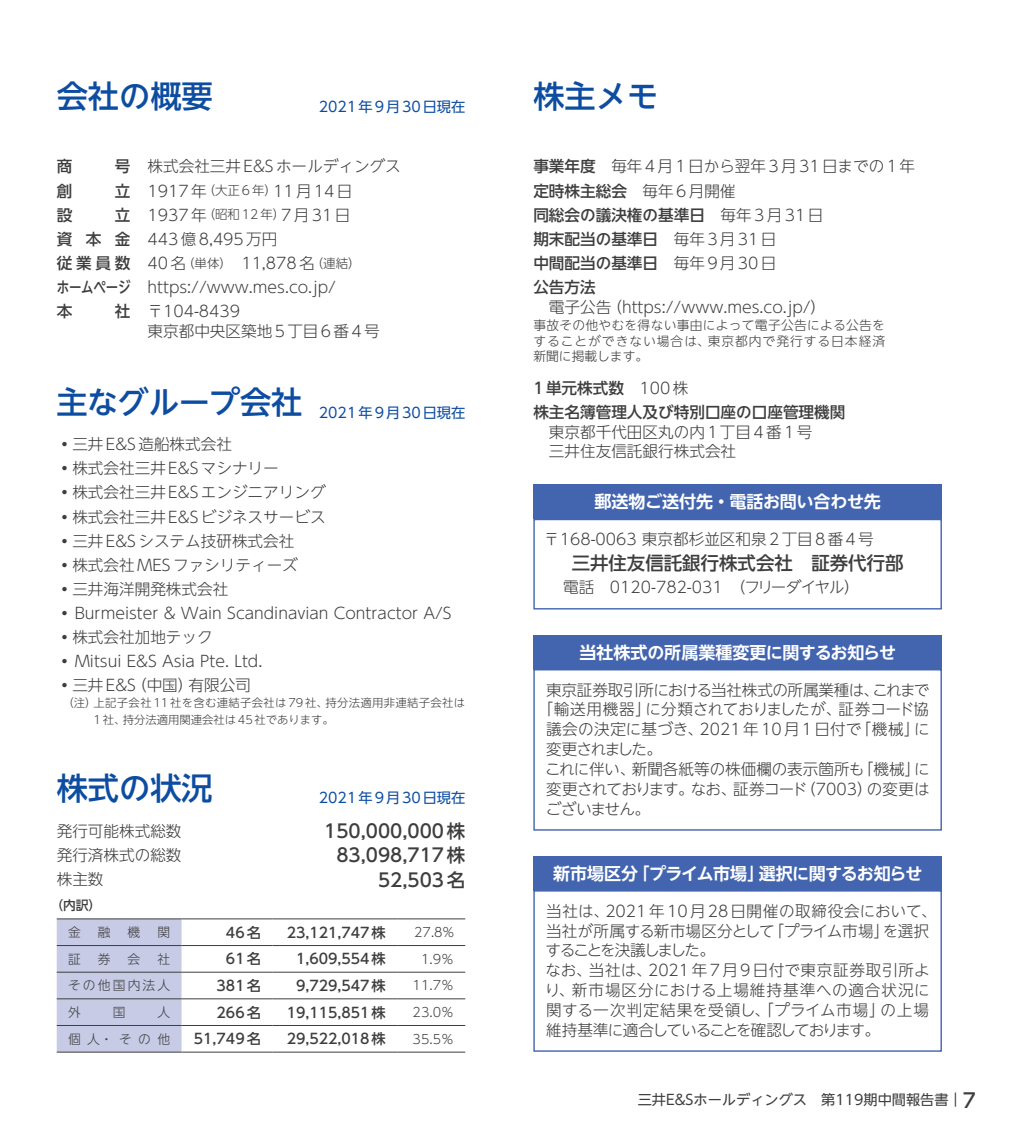
<style>
.page{position:relative;width:1010px;height:1134px;background:#fff}
.page>*{position:absolute;margin:0;border:0;box-sizing:border-box;transform-origin:0 0}
.t1{font:500 31.2px "UD Shin Go NT Pro";color:#0d4da1}
.t2{font:500 31.2px "UD Shin Go NT Pro";letter-spacing:-.02em;color:#0d4da1}
.t3{font:500 18.4px "UD Shin Go NT Pro";color:#3e3e3f}
.t4{font:700 17px "UD Shin Go NT Pro De";letter-spacing:-.015em;color:#fff}
.t5{font:300 15.6px/24px "UD Shin Go NT Pro";color:#3e3e3f}
.t6{font:300 15.6px/24px "UD Shin Go NT Pro";letter-spacing:.075em;color:#3e3e3f}
.t7{font:500 15.6px/24px "UD Shin Go NT Pro";color:#3e3e3f}
.t8{font:300 15.6px "UD Shin Go NT Pro";letter-spacing:-.04em;color:#3e3e3f}
.t9{font:300 15.6px "UD Shin Go NT Pro";letter-spacing:.02em;color:#3e3e3f}
.t10{font:300 15.6px "UD Shin Go NT Pro";letter-spacing:-.09em;color:#3e3e3f}
.t11{font:500 14.2px "UD Shin Go NT Pro";color:#3e3e3f}
.t12{font:14.2px "UD Shin Go NT Pro";color:#0d4da1}
.t13{font:14.2px "UD Shin Go NT Pro";color:#3e3e3f}
.t14{font:300 12.8px/15.6px "UD Shin Go NT Pro";letter-spacing:.075em;color:#3e3e3f;text-align:justify}
.t15{font:300 12.8px "UD Shin Go NT Pro";letter-spacing:.165em;color:#3e3e3f}
.t16{font:500 12.8px "UD Shin Go NT Pro";color:#3e3e3f}
.t17{font:300 11.4px/17px "UD Shin Go NT Pro";letter-spacing:.03em;color:#3e3e3f}
.s1{font-weight:500}
.s2{font-size:12.4px}
.s3{font-weight:300}
.s4{font-weight:500;font-size:19.8px}
</style>
<div class="page">
<div style="left:57px;top:919px;width:124px;height:133px;background:#c7cbe6"></div>
<hr style="left:57px;top:918px;width:124px;height:1px;background:#3e3e3f">
<hr style="left:181px;top:918px;width:91px;height:1px;background:#3e3e3f">
<hr style="left:272px;top:918px;width:125px;height:1px;background:#3e3e3f">
<hr style="left:397px;top:918px;width:68px;height:1px;background:#3e3e3f">
<hr style="left:57px;top:945px;width:124px;height:1px;background:#3e3e3f">
<hr style="left:181px;top:945px;width:91px;height:1px;background:#3e3e3f">
<hr style="left:272px;top:945px;width:125px;height:1px;background:#3e3e3f">
<hr style="left:397px;top:945px;width:68px;height:1px;background:#3e3e3f">
<hr style="left:57px;top:972px;width:124px;height:1px;background:#3e3e3f">
<hr style="left:181px;top:972px;width:91px;height:1px;background:#3e3e3f">
<hr style="left:272px;top:972px;width:125px;height:1px;background:#3e3e3f">
<hr style="left:397px;top:972px;width:68px;height:1px;background:#3e3e3f">
<hr style="left:57px;top:998px;width:124px;height:1px;background:#3e3e3f">
<hr style="left:181px;top:998px;width:91px;height:1px;background:#3e3e3f">
<hr style="left:272px;top:998px;width:125px;height:1px;background:#3e3e3f">
<hr style="left:397px;top:998px;width:68px;height:1px;background:#3e3e3f">
<hr style="left:57px;top:1025px;width:124px;height:1px;background:#3e3e3f">
<hr style="left:181px;top:1025px;width:91px;height:1px;background:#3e3e3f">
<hr style="left:272px;top:1025px;width:125px;height:1px;background:#3e3e3f">
<hr style="left:397px;top:1025px;width:68px;height:1px;background:#3e3e3f">
<hr style="left:57px;top:1052px;width:124px;height:1px;background:#3e3e3f">
<hr style="left:181px;top:1052px;width:91px;height:1px;background:#3e3e3f">
<hr style="left:272px;top:1052px;width:125px;height:1px;background:#3e3e3f">
<hr style="left:397px;top:1052px;width:68px;height:1px;background:#3e3e3f">
<div style="left:533px;top:485px;width:408px;height:34px;background:#4365b0"></div>
<div style="left:533px;top:635px;width:408px;height:34px;background:#4365b0"></div>
<div style="left:533px;top:856px;width:408px;height:34px;background:#4365b0"></div>
<div style="left:533px;top:519px;width:408px;height:90px;border:1px solid #4365b0"></div>
<div style="left:533px;top:669px;width:408px;height:162px;border:1px solid #4365b0"></div>
<div style="left:533px;top:890px;width:408px;height:162px;border:1px solid #4365b0"></div>
<h1 class="t1" style="left:57px;top:71px;width:157px">会社の概要</h1>
<h1 class="t1" style="left:533px;top:71px;width:126px">株主メモ</h1>
<p class="t12" style="left:319px;top:95px;width:148px">2021年9月30日現在</p>
<p class="t7" style="left:57px;top:154px;width:17px">商</p>
<p class="t5" style="left:115px;top:154px;width:287px"><span class="s1">号</span> 株式会社三井E&amp;Sホールディングス</p>
<p class="t7" style="left:57px;top:178px;width:17px">創</p>
<p class="t5" style="left:115px;top:178px;width:239px"><span class="s1">立</span> 1917年<span class="s2">（大正6年）</span>11月14日</p>
<p class="t7" style="left:57px;top:202px;width:17px">設</p>
<p class="t5" style="left:57px;top:202px;width:305px;text-indent:58px"><span class="s1">立</span> 1937年<span class="s2">（昭和12年）</span>7月31日<span class="s1">資 本 金</span> 443億8,495万円<br><span class="s1">従業員数</span> 40名<span class="s2">（単体）</span>　11,878名<span class="s2">（連結）</span><span class="s1">ホームページ</span> https://www.mes.co.jp/<br><span class="s1">本</span></p>
<p class="t5" style="left:147px;top:301px;width:233px;line-height:19.8px;text-indent:-33px"><span class="s1">社</span> 〒104-8439<br>東京都中央区築地5丁目6番4号</p>
<h1 class="t2" style="left:56px;top:377px;width:247px">主なグループ会社</h1>
<p class="t12" style="left:319px;top:401px;width:148px">2021年9月30日現在</p>
<p class="t5" style="left:57px;top:432px;width:396px">・三井E&amp;S造船株式会社<br>・株式会社三井E&amp;Sマシナリー<br>・株式会社三井E&amp;Sエンジニアリング<br>・株式会社三井E&amp;Sビジネスサービス<br>・三井E&amp;Sシステム技研株式会社<br>・株式会社MESファシリティーズ<br>・三井海洋開発株式会社<br>・Burmeister &amp; Wain Scandinavian Contractor A/S・株式会社加地テック<br>・Mitsui E&amp;S Asia Pte. Ltd.<br>・三井E&amp;S（中国）有限公司</p>
<p class="t17" style="left:94px;top:694px;width:373px;text-indent:-31px">（注）上記子会社11社を含む連結子会社は79社、持分法適用非連結子会社は<br>1社、持分法適用関連会社は45社であります。</p>
<h1 class="t1" style="left:57px;top:763px;width:157px">株式の状況</h1>
<p class="t12" style="left:319px;top:786px;width:148px">2021年9月30日現在</p>
<p class="t5" style="left:57px;top:819px;width:126px">発行可能株式総数</p>
<p class="t3" style="left:324px;top:816px;width:142px">150,000,000株</p>
<p class="t5" style="left:57px;top:843px;width:126px">発行済株式の総数</p>
<p class="t3" style="left:336px;top:840px;width:130px">83,098,717株</p>
<p class="t5" style="left:57px;top:867px;width:48px">株主数</p>
<p class="t3" style="left:378px;top:865px;width:89px">52,503名</p>
<p class="t16" style="left:50px;top:895px;width:53px">（内訳）</p>
<p class="t14" style="left:68px;top:924px;width:14px">金</p>
<p class="t14" style="left:98px;top:924px;width:14px">融</p>
<p class="t14" style="left:128px;top:924px;width:14px">機</p>
<p class="t14" style="left:157px;top:924px;width:14px">関</p>
<p class="t11" style="left:226px;top:921px;width:37px">46名</p>
<p class="t11" style="left:286px;top:921px;width:101px">23,121,747株</p>
<p class="t14" style="left:414px;top:924px;width:41px">27.8%</p>
<p class="t14" style="left:68px;top:950px;width:14px">証</p>
<p class="t14" style="left:98px;top:950px;width:14px">券</p>
<p class="t14" style="left:128px;top:950px;width:14px">会</p>
<p class="t14" style="left:157px;top:950px;width:14px">社</p>
<p class="t11" style="left:226px;top:947px;width:37px">61名</p>
<p class="t11" style="left:296px;top:947px;width:91px">1,609,554株</p>
<p class="t14" style="left:421px;top:950px;width:34px">1.9％</p>
<p class="t15" style="left:68px;top:975px;width:104px">その他国内法人</p>
<p class="t11" style="left:216px;top:974px;width:46px">381名</p>
<p class="t11" style="left:296px;top:974px;width:91px">9,729,547株</p>
<p class="t14" style="left:412px;top:977px;width:43px">11.7％</p>
<p class="t14" style="left:68px;top:1004px;width:14px">外</p>
<p class="t14" style="left:113px;top:1004px;width:14px">国</p>
<p class="t14" style="left:157px;top:1004px;width:14px">人</p>
<p class="t11" style="left:216px;top:1001px;width:46px">266名</p>
<p class="t11" style="left:286px;top:1001px;width:101px">19,115,851株</p>
<p class="t14" style="left:412px;top:1004px;width:43px">23.0％</p>
<p class="t14" style="left:68px;top:1030px;width:104px">個人・その他</p>
<p class="t11" style="left:194px;top:1027px;width:69px">51,749名</p>
<p class="t11" style="left:286px;top:1027px;width:101px">29,522,018株</p>
<p class="t14" style="left:412px;top:1030px;width:43px">35.5％</p>
<p class="t6" style="left:533px;top:154px;width:383px"><span class="s1">事業年度</span>　毎年4月1日から翌年3月31日までの1年<span class="s1">定時株主総会</span>　毎年6月開催<br><span class="s1">同総会の議決権の基準日</span>　毎年3月31日<br><span class="s1">期末配当の基準日</span>　毎年3月31日<br><span class="s1">中間配当の基準日</span>　毎年9月30日<br><span class="s1">公告方法</span></p>
<p class="t5" style="left:533px;top:294px;width:294px">　電子公告（https://www.mes.co.jp/）</p>
<p class="t14" style="left:533px;top:317px;width:353px">事故その他やむを得ない事由によって電子公告による公告をすることができない場合は、東京都内で発行する日本経済新聞に掲載します。</p>
<p class="t7" style="left:533px;top:375px;width:313px">1単元株式数<span class="s3">　100株<br></span>株主名簿管理人及び特別口座の口座管理機関</p>
<p class="t5" style="left:533px;top:421px;width:280px;line-height:19.8px">　東京都千代田区丸の内1丁目4番1号　三井住友信託銀行株式会社</p>
<p class="t4" style="left:594px;top:488px;width:288px">郵送物ご送付先・電話お問い合わせ先</p>
<p class="t5" style="left:544px;top:527px;width:331px">〒168-0063 東京都杉並区和泉2丁目8番4号</p>
<p class="t3" style="left:571px;top:548px;width:333px">三井住友信託銀行株式会社　証券代行部</p>
<p class="t5" style="left:563px;top:575px;width:298px">電話　0120-782-031　（フリーダイヤル）</p>
<p class="t4" style="left:579px;top:638px;width:318px">当社株式の所属業種変更に関するお知らせ</p>
<p class="t5" style="left:546px;top:677px;width:384px">東京証券取引所における当社株式の所属業種は、これまで</p>
<p class="t5" style="left:537px;top:697px;width:393px">「輸送用機器」に分類されておりましたが、証券コード協</p>
<p class="t9" style="left:546px;top:717px;width:385px">議会の決定に基づき、2021年10月1日付で「機械」に</p>
<p class="t10" style="left:546px;top:736px;width:117px">変更されました。</p>
<p class="t5" style="left:545px;top:756px;width:386px">これに伴い、新聞各紙等の株価欄の表示箇所も「機械」に</p>
<p class="t8" style="left:546px;top:776px;width:385px">変更されております。なお、証券コード（7003）の変更は</p>
<p class="t5" style="left:545px;top:796px;width:106px">ございません。</p>
<p class="t4" style="left:553px;top:859px;width:370px">新市場区分「プライム市場」選択に関するお知らせ</p>
<p class="t5" style="left:544px;top:900px;width:393px;line-height:19.8px">当社は、2021年10月28日開催の取締役会において、当社が所属する新市場区分として「プライム市場」を選択することを決議しました。<br>なお、当社は、2021年7月9日付で東京証券取引所より、新市場区分における上場維持基準への適合状況に関する一次判定結果を受領し、「プライム市場」の上場維持基準に適合していることを確認しております。</p>
<p class="t13" style="left:637px;top:1088px;width:339px">三井E&amp;Sホールディングス　第119期中間報告書<span class="s1">｜</span><span class="s4">7</span></p>
</div>
